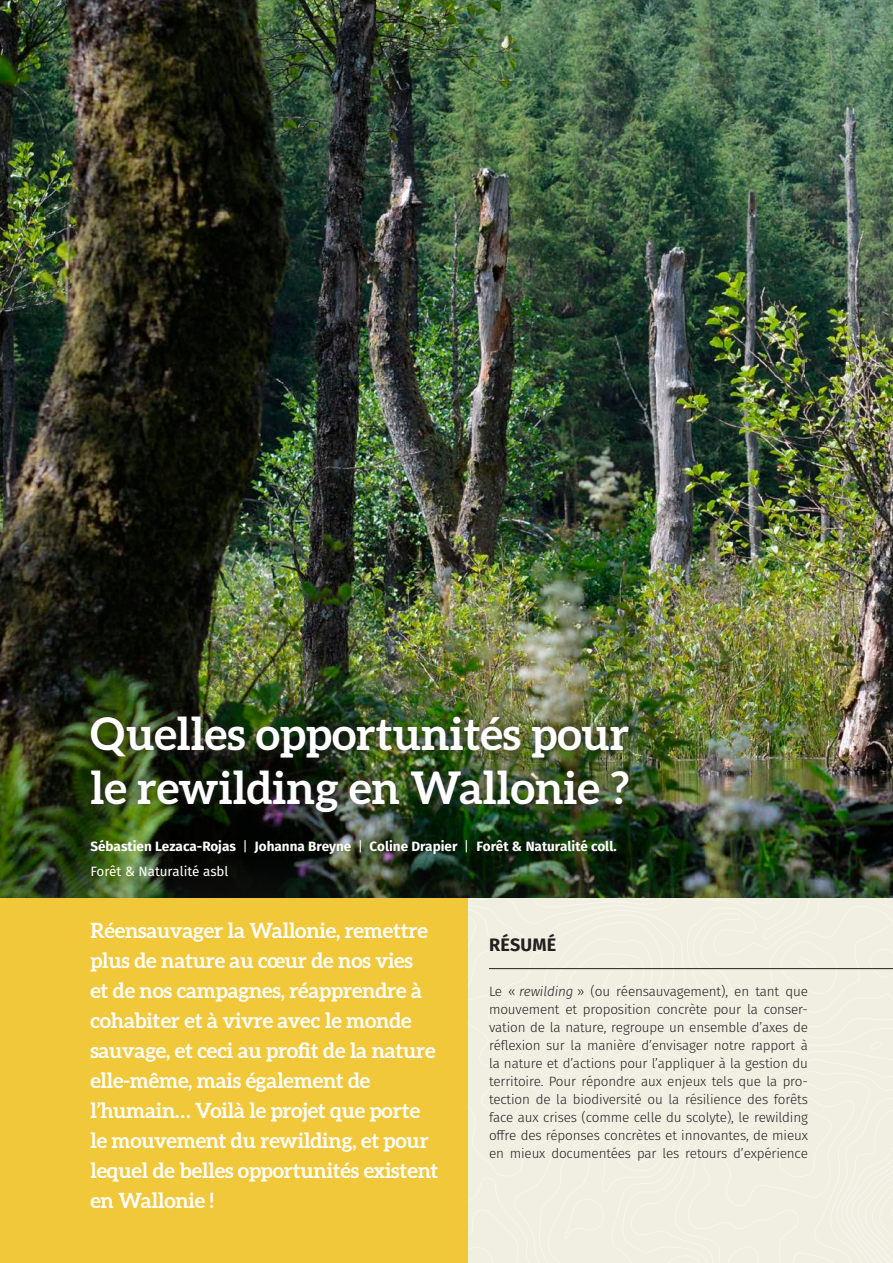
<style>
.page{position:relative;width:893px;height:1263px;background:#fff}
.page>*{position:absolute;margin:0;border:0;box-sizing:border-box;transform-origin:0 0}
.t1{font:700 45px/54px "Aleo";color:#fff}
.t2{font:700 21px/30px "Aleo";letter-spacing:-.01em;color:#fff}
.t3{font:700 18px "Fira Sans";letter-spacing:.01em;color:#231f20}
.t4{font:300 13.5px/18px "Fira Sans";letter-spacing:-.01em;color:#231f20;text-align:justify}
.t5{font:700 13.5px/24.8px "Fira Sans";color:#fff}
.s1{font-weight:400}
.s2{font-style:italic}
</style>
<div class="page">
<img style="left:0;top:0;width:893px;height:850px">
<img style="left:0;top:850px;width:893px;height:48px">
<div style="left:469px;top:899px;width:424px;height:364px;background:#f1efe2"></div>
<hr style="left:489px;top:968px;width:404px;height:1px;background:#231f20">
<div style="left:0;top:898px;width:468px;height:365px;background:#f1c839"></div>
<div style="left:82px;top:707px;width:556px;height:114px;background:#231f20;opacity:.75"></div>
<h1 class="t1" style="left:90px;top:706px;width:541px">Quelles opportunités pour le rewilding en Wallonie ?</h1>
<p class="t5" style="left:90px;top:834px;width:528px">Sébastien Lezaca-Rojas <span class="s1">|</span> Johanna Breyne <span class="s1">|</span> Coline Drapier <span class="s1">|</span> Forêt &amp; Naturalité coll.<br><span class="s1">Forêt &amp; Naturalité asbl</span></p>
<p class="t2" style="left:90px;top:915px;width:349px">Réensauvager la Wallonie, remettre plus de nature au cœur de nos vies<br>et de nos campagnes, réapprendre à cohabiter et à vivre avec le monde sauvage, et ceci au profit de la nature elle-même, mais également de l’humain… Voilà le projet que porte le mouvement du rewilding, et pour lequel de belles opportunités existent en Wallonie !</p>
<h3 class="t3" style="left:489px;top:932px;width:69px">RÉSUMÉ</h3>
<p class="t4" style="left:489px;top:982px;width:320px">Le « <span class="s2">rewilding</span> » (ou réensauvagement), en tant que mouvement et proposition concrète pour la conser&shy;vation de la nature, regroupe un ensemble d’axes de réflexion sur la manière d’envisager notre rapport à la nature et d’actions pour l’appliquer à la gestion du territoire. Pour répondre aux enjeux tels que la pro&shy;tection de la biodiversité ou la résilience des forêts face aux crises (comme celle du scolyte), le rewilding offre des réponses concrètes et innovantes, de mieux en mieux documentées par les retours d’expérience</p>
</div>
